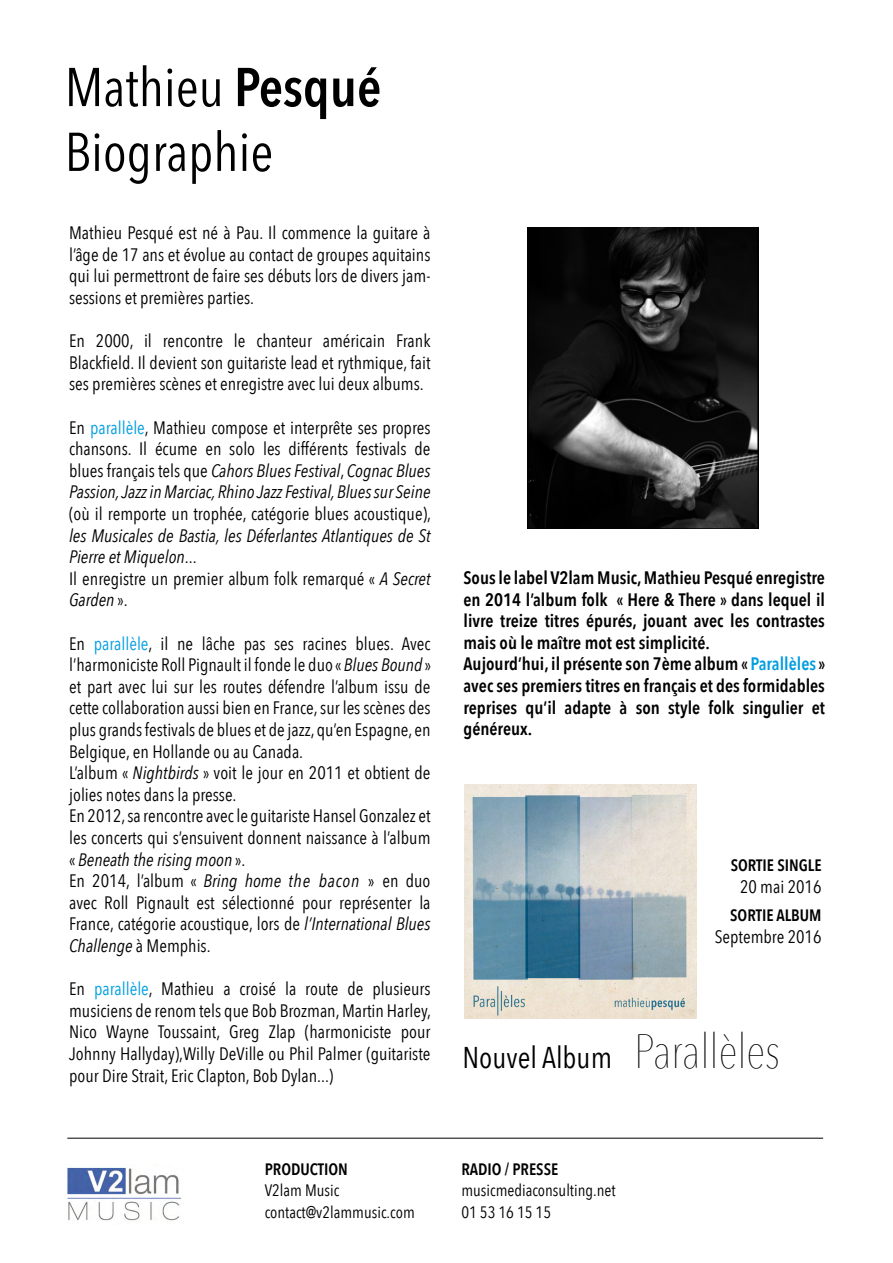
<style>
.page{position:relative;width:893px;height:1263px;background:#fff}
.page>*{position:absolute;margin:0;border:0;box-sizing:border-box;transform-origin:0 0}
.t1{font:54px/64.8px "Avenir Next Condensed";color:#000}
.t2{font:30px "Avenir Next Condensed";color:#000}
.t3{font:18px/21.6px "Avenir Next Condensed";color:#000;text-align:justify}
.t4{font:600 18px/21.6px "Avenir Next Condensed";color:#000}
.t5{font:italic 18px/21.6px "Avenir Next Condensed";color:#000}
.t6{font:16.5px/21.6px "Avenir Next Condensed";color:#000}
.t7{font:600 16.5px "Avenir Next Condensed";color:#000}
.s1{font-weight:600}
.s2{color:#009ee0}
.s3{font-style:italic}
.s4{font-style:normal}
.s5{font-weight:200;font-size:48px}
</style>
<div class="page">
<img style="left:528px;top:227px;width:230px;height:302px">
<img style="left:67px;top:1167px;width:115px;height:54px">
<hr style="left:67px;top:1138px;width:756px;height:1px;background:#000">
<img style="left:465px;top:785px;width:231px;height:233px">
<h1 class="t1" style="left:65px;top:52px;width:318px">Mathieu <span class="s1">Pesqué<br></span>Biographie</h1>
<p class="t3" style="left:69px;top:221px;width:363px">Mathieu Pesqué est né à Pau. Il commence la guitare à l’âge de 17 ans et évolue au contact de groupes aquitains qui lui permettront de faire ses débuts lors de divers jam&shy;sessions et premières parties.</p>
<p class="t3" style="left:69px;top:329px;width:363px">En 2000, il rencontre le chanteur américain Frank Blackfield. Il devient son guitariste lead et rythmique, fait ses premières scènes et enregistre avec lui deux albums.</p>
<p class="t3" style="left:69px;top:416px;width:363px">En <span class="s2">parallèle</span>, Mathieu compose et interprête ses propres chansons. Il écume en solo les différents festivals de blues français tels que <span class="s3">Cahors Blues Festival</span>, <span class="s3">Cognac Blues Passion, Jazz in Marciac, Rhino Jazz Festival, Blues sur Seine</span></p>
<p class="t3" style="left:69px;top:502px;width:363px">(où il remporte un trophée, catégorie blues acoustique),</p>
<p class="t5" style="left:69px;top:524px;width:363px">les Musicales de Bastia, les Déferlantes Atlantiques de St Pierre et Miquelon<span class="s4">...<br>Il enregistre un premier album folk remarqué «</span> A Secret Garden <span class="s4">».</span></p>
<p class="t3" style="left:69px;top:632px;width:363px;text-align:left">En <span class="s2">parallèle</span>, il ne lâche pas ses racines blues. Avec l’harmoniciste Roll Pignault il fonde le duo « <span class="s3">Blues Bound</span> » et part avec lui sur les routes défendre l’album issu de cette collaboration aussi bien en France, sur les scènes des plus grands festivals de blues et de jazz, qu’en Espagne, en Belgique, en Hollande ou au Canada.<br>L’album « <span class="s3">Nightbirds</span> » voit le jour en 2011 et obtient de jolies notes dans la presse.<br>En 2012, sa rencontre avec le guitariste Hansel Gonzalez et les concerts qui s’ensuivent donnent naissance à l’album « <span class="s3">Beneath the rising moon</span> ».<br>En 2014, l’album « <span class="s3">Bring home the bacon</span> » en duo avec Roll Pignault est sélectionné pour représenter la France, catégorie acoustique, lors de <span class="s3">l’International Blues Challenge</span> à Memphis.</p>
<p class="t3" style="left:69px;top:977px;width:363px">En <span class="s2">parallèle</span>, Mathieu a croisé la route de plusieurs musiciens de renom tels que Bob Brozman, Martin Harley, Nico Wayne Toussaint, Greg Zlap (harmoniciste pour Johnny Hallyday),Willy DeVille ou Phil Palmer (guitariste pour Dire Strait, Eric Clapton, Bob Dylan...)</p>
<p class="t7" style="left:265px;top:1154px;width:85px">production</p>
<p class="t6" style="left:265px;top:1179px;width:152px">V2lam Music contact@v2lammusic.com</p>
<p class="t4" style="left:463px;top:566px;width:363px">Sous le label V2lam Music, Mathieu Pesqué enregistre en 2014 l’album folk « Here &amp; There » dans lequel il livre treize titres épurés, jouant avec les contrastes mais où le maître mot est simplicité.<br>Aujourd’hui, il présente son 7ème album « <span class="s2">Parallèles</span> » avec ses premiers titres en français et des formidables reprises qu’il adapte à son style folk singulier et généreux.</p>
<p class="t7" style="left:731px;top:851px;width:92px">Sortie Single</p>
<p class="t3" style="left:740px;top:875px;width:83px">20 mai 2016</p>
<p class="t7" style="left:730px;top:901px;width:90px">Sortie album</p>
<p class="t3" style="left:715px;top:925px;width:108px">Septembre 2016</p>
<h2 class="t2" style="left:462px;top:1031px;width:319px">Nouvel Album <span class="s5">Parallèles</span></h2>
<p class="t7" style="left:461px;top:1154px;width:98px">Radio / Presse</p>
<p class="t6" style="left:461px;top:1179px;width:156px">musicmediaconsulting.net<br>01 53 16 15 15</p>
</div>
